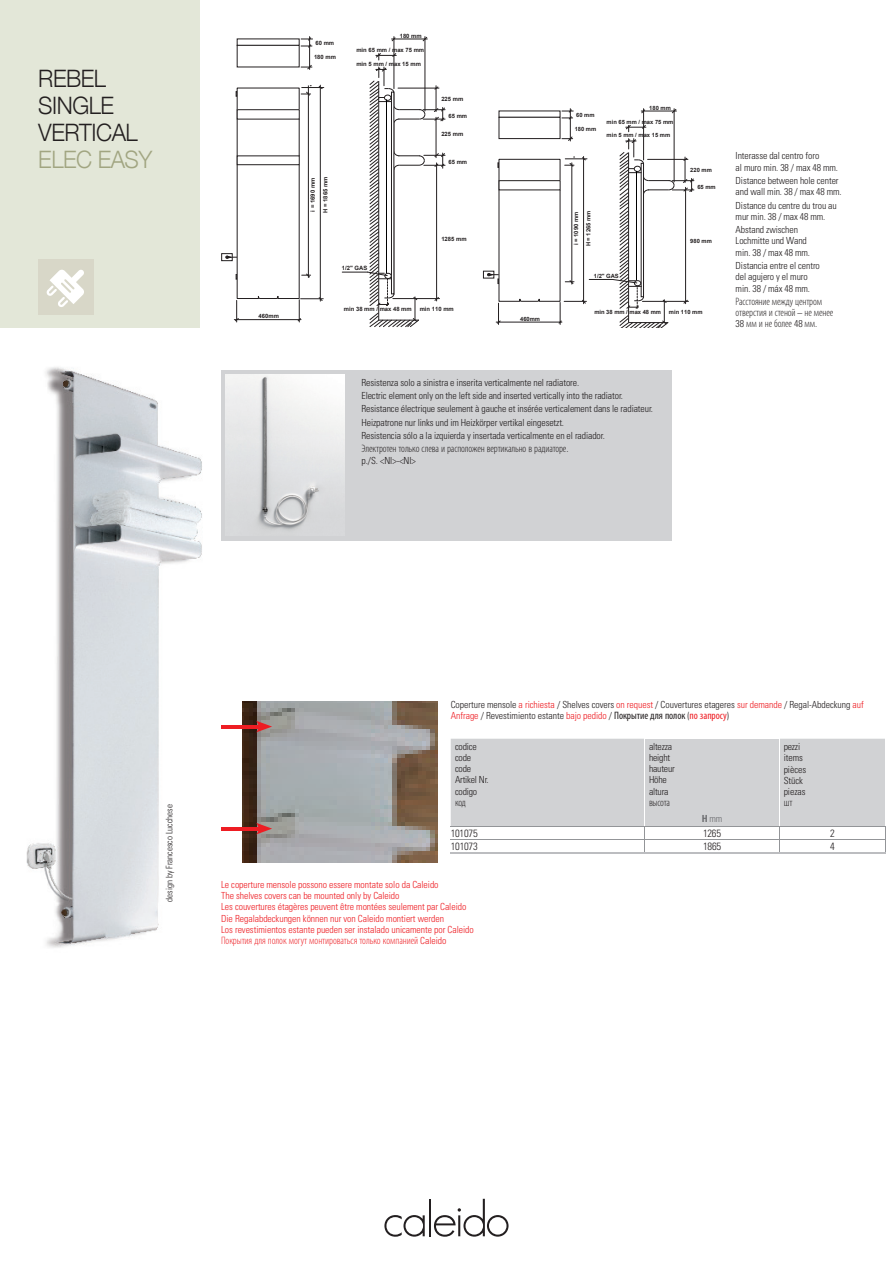
<style>
.page{position:relative;width:893px;height:1263px;background:#fff}
.page>*{position:absolute;margin:0;border:0;box-sizing:border-box;transform-origin:0 0}
.t1{font:300 24px/27px "Helvetica Neue";letter-spacing:-.02em;color:#231f20;scale:.95 1}
.t2{font:300 24px "Helvetica Neue";letter-spacing:-.02em;color:#a1a581;scale:.95 1}
.t3{font:300 condensed 10.8px/11.2px "Myriad Pro";letter-spacing:-.01em;color:#231f20}
.t4{font:300 condensed 10.8px "Myriad Pro";letter-spacing:-.005em;color:#ee1d23}
.t5{font:300 condensed 10.5px "Univers LT Std";letter-spacing:-.02em;color:#231f20}
.t6{font:300 condensed 9.75px/11.2px "Univers LT Std";letter-spacing:-.01em;color:#231f20}
.t7{font:300 condensed 9.75px/11.2px "Univers LT Std";letter-spacing:-.005em;color:#ee1d23}
.t8{font:300 condensed 9.75px "Univers LT Std";color:#6c6d70}
.t9{font:300 condensed 9px "Univers LT Std";color:#231f20}
.t10{font:700 5.85px/12.6px "Arial";color:#231f20}
.s1{font-family:"Univers LT Std";font-size:9.75px}
.s2{color:#ee1d23}
.s3{font-family:"Myriad Pro";font-weight:400;font-size:10.8px}
.s4{font-family:"Myriad Pro";font-weight:400;font-size:10.8px;color:#ee1d23}
.s5{font-weight:700}
</style>
<div class="page">
<img style="left:26px;top:367px;width:176px;height:581px">
<div style="left:237px;top:45px;width:63px;height:22px;border:1px solid #231f20"></div>
<hr style="left:394px;top:37px;width:1px;height:52px;background:#231f20">
<svg style="left:376px;top:53px;width:20px;height:7px"></svg>
<hr style="left:425px;top:37px;width:1px;height:74px;background:#231f20">
<hr style="left:392px;top:39px;width:35px;height:1px;background:#231f20">
<svg style="left:391px;top:37px;width:5px;height:4px"></svg>
<svg style="left:422px;top:37px;width:5px;height:4px"></svg>
<hr style="left:309px;top:37px;width:1px;height:32px;background:#231f20">
<svg style="left:301px;top:37px;width:12px;height:11px"></svg>
<svg style="left:301px;top:65px;width:11px;height:4px"></svg>
<svg style="left:342px;top:67px;width:103px;height:260px"></svg>
<div style="left:222px;top:253px;width:10px;height:8px;border:1px solid #231f20"></div>
<svg style="left:226px;top:85px;width:98px;height:237px"></svg>
<div style="left:237px;top:110px;width:62px;height:9px;background:#fff"></div>
<div style="left:237px;top:109px;width:63px;height:10px;border:1px solid #231f20"></div>
<div style="left:237px;top:156px;width:62px;height:9px;background:#fff"></div>
<div style="left:237px;top:156px;width:63px;height:9px;border:1px solid #231f20"></div>
<hr style="left:386px;top:99px;width:1px;height:174px;background:#000">
<div style="left:221px;top:370px;width:451px;height:170px;background:#d1d2d4"></div>
<img style="left:225px;top:374px;width:119px;height:156px">
<div style="left:483px;top:271px;width:11px;height:7px;border:1px solid #231f20"></div>
<svg style="left:487px;top:109px;width:207px;height:218px"></svg>
<div style="left:499px;top:181px;width:61px;height:9px;background:#fff"></div>
<div style="left:499px;top:180px;width:61px;height:10px;border:1px solid #231f20"></div>
<hr style="left:636px;top:171px;width:1px;height:110px;background:#000">
<svg style="left:451px;top:738px;width:435px;height:114px"></svg>
<hr style="left:451px;top:852px;width:194px;height:2px;background:#bcbdc0">
<hr style="left:645px;top:852px;width:134px;height:2px;background:#bcbdc0">
<hr style="left:779px;top:852px;width:107px;height:2px;background:#bcbdc0">
<hr style="left:451px;top:826px;width:194px;height:1px;background:#939598">
<hr style="left:779px;top:826px;width:107px;height:1px;background:#939598">
<hr style="left:451px;top:839px;width:194px;height:1px;background:#939598">
<hr style="left:645px;top:839px;width:134px;height:1px;background:#939598">
<hr style="left:779px;top:839px;width:106px;height:1px;background:#939598">
<hr style="left:645px;top:826px;width:134px;height:1px;background:#939598">
<img style="left:242px;top:701px;width:196px;height:162px">
<hr style="left:221px;top:725px;width:41px;height:3px;background:#ee1d23">
<svg style="left:256px;top:721px;width:16px;height:11px"></svg>
<hr style="left:221px;top:827px;width:41px;height:3px;background:#ee1d23">
<svg style="left:256px;top:823px;width:16px;height:11px"></svg>
<svg style="left:384px;top:1215px;width:41px;height:22px"></svg>
<hr style="left:429px;top:1199px;width:2px;height:37px;background:#231f20">
<svg style="left:434px;top:1199px;width:75px;height:38px"></svg>
<div style="left:0;top:0;width:200px;height:327px;background:#e3e7d8"></div>
<div style="left:38px;top:259px;width:56px;height:56px;background:#d8d7c8"></div>
<svg style="left:46px;top:269px;width:38px;height:38px"></svg>
<h1 class="t1" style="left:38px;top:63px;width:106px">REBEL<br>SINGLE<br>VERTICAL</h1>
<h1 class="t2" style="left:38px;top:140px;width:122px">ELEC EASY</h1>
<p class="t10" style="left:259px;top:310px;width:22px">460mm</p>
<p class="t10" style="left:316px;top:37px;width:20px">60 mm</p>
<p class="t10" style="left:314px;top:51px;width:23px">180 mm</p>
<p class="t10" style="left:400px;top:30px;width:23px">180 mm</p>
<p class="t10" style="left:356px;top:44px;width:69px">min 65 mm / max 75 mm</p>
<p class="t10" style="left:356px;top:58px;width:66px">min 5 mm / max 15 mm</p>
<p class="t10" style="left:307px;top:213px;width:38px;rotate:-90deg">i = 1690 mm<br>H = 1865 mm</p>
<p class="t10" style="left:342px;top:262px;width:27px">1/2" GAS</p>
<p class="t10" style="left:441px;top:93px;width:23px">225 mm</p>
<p class="t10" style="left:449px;top:110px;width:20px">65 mm</p>
<p class="t10" style="left:441px;top:128px;width:23px">225 mm</p>
<p class="t10" style="left:449px;top:156px;width:20px">65 mm</p>
<p class="t10" style="left:441px;top:233px;width:27px">1285 mm</p>
<p class="t10" style="left:344px;top:303px;width:69px">min 38 mm / max 48 mm</p>
<p class="t10" style="left:420px;top:303px;width:36px">min 110 mm</p>
<p class="t10" style="left:520px;top:313px;width:21px">460mm</p>
<p class="t10" style="left:576px;top:109px;width:20px">60 mm</p>
<p class="t10" style="left:575px;top:122px;width:23px">180 mm</p>
<p class="t10" style="left:649px;top:102px;width:23px">180 mm</p>
<p class="t10" style="left:607px;top:115px;width:68px">min 65 mm / max 75 mm</p>
<p class="t10" style="left:607px;top:129px;width:65px">min 5 mm / max 15 mm</p>
<p class="t10" style="left:570px;top:246px;width:37px;rotate:-90deg">i = 1090 mm<br>H = 1265 mm</p>
<p class="t10" style="left:594px;top:270px;width:27px">1/2" GAS</p>
<p class="t10" style="left:690px;top:164px;width:23px">220 mm</p>
<p class="t10" style="left:697px;top:181px;width:20px">65 mm</p>
<p class="t10" style="left:690px;top:235px;width:23px">980 mm</p>
<p class="t10" style="left:594px;top:306px;width:68px">min 38 mm / max 48 mm</p>
<p class="t10" style="left:669px;top:306px;width:35px">min 110 mm</p>
<p class="t6" style="left:361px;top:375px;width:293px;line-height:13.4px">Resistenza solo a sinistra e inserita verticalmente nel radiatore.<br>Electric element only on the left side and inserted vertically into the radiator.<br>Resistance électrique seulement à gauche et insérée verticalement dans le radiateur.<br>Heizpatrone nur links und im Heizkörper vertikal eingesetzt.<br>Resistencia sólo a la izquierda y insertada verticalmente en el radiador.</p>
<p class="t3" style="left:361px;top:443px;width:209px">Электротен только слева и расположен вертикально в радиаторе<span class="s1">.</span></p>
<p class="t6" style="left:361px;top:455px;width:56px">p./S. &lt;NI&gt;-&lt;NI&gt;</p>
<p class="t6" style="left:736px;top:150px;width:104px">Interasse dal centro foro<br>al muro min. 38 / max 48 mm.</p>
<p class="t6" style="left:736px;top:175px;width:108px">Distance between hole center and wall min. 38 / max 48 mm.</p>
<p class="t6" style="left:736px;top:199px;width:103px">Distance du centre du trou au mur min. 38 / max 48 mm.</p>
<p class="t6" style="left:736px;top:224px;width:76px">Abstand zwischen<br>Lochmitte und Wand min. 38 / max 48 mm.</p>
<p class="t6" style="left:736px;top:260px;width:86px">Distancia entre el centro del agujero y el muro min. 38 / máx 48 mm.</p>
<p class="t3" style="left:736px;top:296px;width:99px">Расстояние между центром отверстия и стеной <span class="s1">–</span> не менее<br><span class="s1">38</span> мм и не более <span class="s1">48</span> мм<span class="s1">.</span></p>
<p class="t9" style="left:164px;top:901px;width:99px;rotate:-90deg">design by Francesco Lucchese</p>
<p class="t6" style="left:451px;top:699px;width:414px">Coperture mensole <span class="s2">a richiesta</span> / Shelves covers <span class="s2">on request</span> / Couvertures etageres <span class="s2">sur demande</span> / Regal-Abdeckung <span class="s2">auf<br>Anfrage</span> / Revestimiento estante <span class="s2">bajo pedido</span> / <span class="s3">Покрытие для полок</span> (<span class="s4">по запросу</span>)</p>
<p class="t6" style="left:455px;top:741px;width:35px">codice code code<br>Artikel Nr. codigo</p>
<p class="t3" style="left:455px;top:797px;width:12px">код</p>
<p class="t6" style="left:649px;top:741px;width:27px">altezza height hauteur<br>Höhe altura</p>
<p class="t3" style="left:649px;top:797px;width:22px">высота</p>
<p class="t6" style="left:784px;top:741px;width:24px">pezzi items pièces<br>Stück piezas</p>
<p class="t3" style="left:784px;top:797px;width:10px">шт</p>
<p class="t8" style="left:702px;top:812px;width:22px"><span class="s5">H</span> mm</p>
<p class="t5" style="left:451px;top:827px;width:28px">101075</p>
<p class="t5" style="left:703px;top:827px;width:20px">1265</p>
<p class="t5" style="left:830px;top:827px;width:6px">2</p>
<p class="t5" style="left:451px;top:840px;width:28px">101073</p>
<p class="t5" style="left:703px;top:840px;width:20px">1865</p>
<p class="t5" style="left:830px;top:840px;width:6px">4</p>
<p class="t7" style="left:221px;top:879px;width:254px">Le coperture mensole possono essere montate solo da Caleido<br>The shelves covers can be mounted only by Caleido<br>Les couvertures étagères peuvent être montées seulement par Caleido Die Regalabdeckungen können nur von Caleido montiert werden<br>Los revestimientos estante pueden ser instalado unicamente por Caleido</p>
<p class="t4" style="left:221px;top:935px;width:227px">Покрытия для полок могут монтироваться только компанией <span class="s1">Caleido</span></p>
</div>
